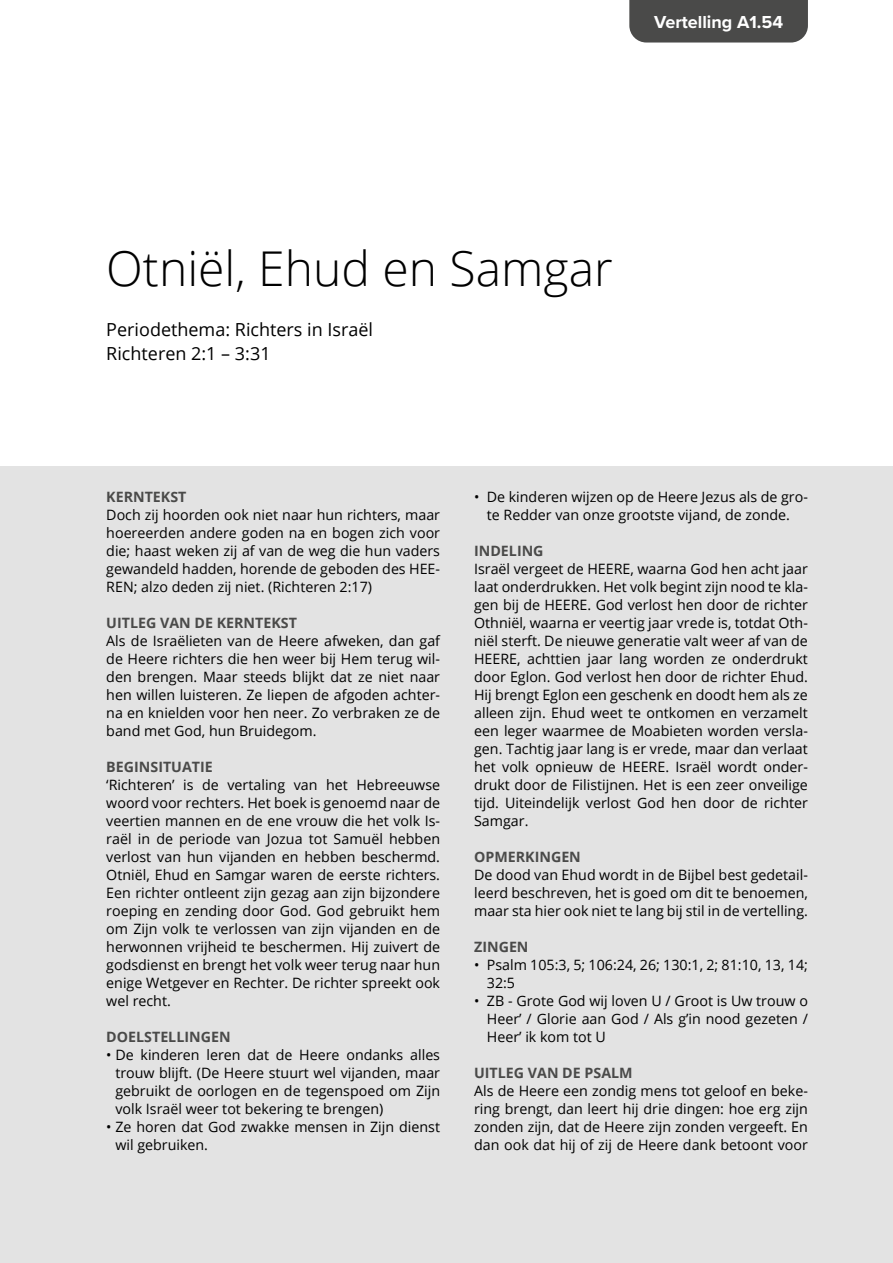
<style>
.page{position:relative;width:893px;height:1263px;background:#fff}
.page>*{position:absolute;margin:0;border:0;box-sizing:border-box;transform-origin:0 0}
.t1{font:300 48px "Open Sans";color:#000}
.t2{font:18px/24px "Open Sans";color:#000}
.t3{font:700 18px "Proxima Nova";color:#fff}
.t4{font:14.25px/18px "Open Sans";color:#000;text-align:justify}
.t5{font:700 14.25px "Open Sans";color:#4a4a49}
</style>
<div class="page">
<div style="left:0;top:466px;width:893px;height:797px;background:#e3e3e3"></div>
<div style="left:629px;top:0;width:179px;height:43px;background:#4a4a49"></div>
<p class="t3" style="left:654px;top:9px;width:130px">Vertelling A1.54</p>
<h1 class="t1" style="left:106px;top:236px;width:508px">Otniël, Ehud en Samgar</h1>
<p class="t2" style="left:106px;top:317px;width:268px">Periodethema: Richters in Israël<br>Richteren 2:1 – 3:31</p>
<p class="t5" style="left:106px;top:487px;width:82px">KERNTEKST</p>
<p class="t4" style="left:106px;top:506px;width:335px">Doch zij hoorden ook niet naar hun richters, maar hoereerden andere goden na en bogen zich voor die; haast weken zij af van de weg die hun vaders gewandeld hadden, horende de geboden des HEE-REN; alzo deden zij niet. (Richteren 2:17)</p>
<p class="t5" style="left:106px;top:613px;width:192px">UITLEG VAN DE KERNTEKST</p>
<p class="t4" style="left:106px;top:632px;width:335px">Als de Israëlieten van de Heere afweken, dan gaf de Heere richters die hen weer bij Hem terug wil&shy;den brengen. Maar steeds blijkt dat ze niet naar hen willen luisteren. Ze liepen de afgoden achter&shy;na en knielden voor hen neer. Zo verbraken ze de band met God, hun Bruidegom.</p>
<p class="t5" style="left:106px;top:757px;width:108px">BEGINSITUATIE</p>
<p class="t4" style="left:106px;top:776px;width:335px">‘Richteren’ is de vertaling van het Hebreeuwse woord voor rechters. Het boek is genoemd naar de veertien mannen en de ene vrouw die het volk Is&shy;raël in de periode van Jozua tot Samuël hebben verlost van hun vijanden en hebben beschermd.<br>Otniël, Ehud en Samgar waren de eerste richters.<br>Een richter ontleent zijn gezag aan zijn bijzondere roeping en zending door God. God gebruikt hem om Zijn volk te verlossen van zijn vijanden en de herwonnen vrijheid te beschermen. Hij zuivert de godsdienst en brengt het volk weer terug naar hun enige Wetgever en Rechter. De richter spreekt ook wel recht.</p>
<p class="t5" style="left:106px;top:1027px;width:126px">DOELSTELLINGEN</p>
<p class="t4" style="left:115px;top:1046px;width:326px;text-indent:-9px">• De kinderen leren dat de Heere ondanks alles trouw blijft. (De Heere stuurt wel vijanden, maar gebruikt de oorlogen en de tegenspoed om Zijn volk Israël weer tot bekering te brengen)</p>
<p class="t4" style="left:115px;top:1118px;width:326px;text-indent:-9px">• Ze horen dat God zwakke mensen in Zijn dienst wil gebruiken.</p>
<p class="t4" style="left:474px;top:488px;width:335px;text-align:center">• De kinderen wijzen op de Heere Jezus als de gro&shy;te Redder van onze grootste vijand, de zonde.</p>
<p class="t5" style="left:474px;top:541px;width:71px">INDELING</p>
<p class="t4" style="left:474px;top:560px;width:335px">Israël vergeet de HEERE, waarna God hen acht jaar laat onderdrukken. Het volk begint zijn nood te kla&shy;gen bij de HEERE. God verlost hen door de richter Othniël, waarna er veertig jaar vrede is, totdat Oth&shy;niël sterft. De nieuwe generatie valt weer af van de HEERE, achttien jaar lang worden ze onderdrukt door Eglon. God verlost hen door de richter Ehud.<br>Hij brengt Eglon een geschenk en doodt hem als ze alleen zijn. Ehud weet te ontkomen en verzamelt een leger waarmee de Moabieten worden versla&shy;gen. Tachtig jaar lang is er vrede, maar dan verlaat het volk opnieuw de HEERE. Israël wordt onder&shy;drukt door de Filistijnen. Het is een zeer onveilige tijd. Uiteindelijk verlost God hen door de richter Samgar.</p>
<p class="t5" style="left:474px;top:847px;width:108px">OPMERKINGEN</p>
<p class="t4" style="left:474px;top:866px;width:335px">De dood van Ehud wordt in de Bijbel best gedetail&shy;leerd beschreven, het is goed om dit te benoemen, maar sta hier ook niet te lang bij stil in de vertelling.</p>
<p class="t5" style="left:474px;top:937px;width:56px">ZINGEN</p>
<p class="t4" style="left:487px;top:956px;width:323px;text-indent:-13px">• Psalm 105:3, 5; 106:24, 26; 130:1, 2; 81:10, 13, 14;<br>32:5</p>
<p class="t4" style="left:487px;top:992px;width:323px;text-indent:-13px">• ZB - Grote God wij loven U / Groot is Uw trouw o Heer’ / Glorie aan God / Als g’in nood gezeten / Heer’ ik kom tot U</p>
<p class="t5" style="left:474px;top:1063px;width:160px">UITLEG VAN DE PSALM</p>
<p class="t4" style="left:474px;top:1082px;width:335px">Als de Heere een zondig mens tot geloof en beke&shy;ring brengt, dan leert hij drie dingen: hoe erg zijn zonden zijn, dat de Heere zijn zonden vergeeft. En dan ook dat hij of zij de Heere dank betoont voor</p>
</div>
